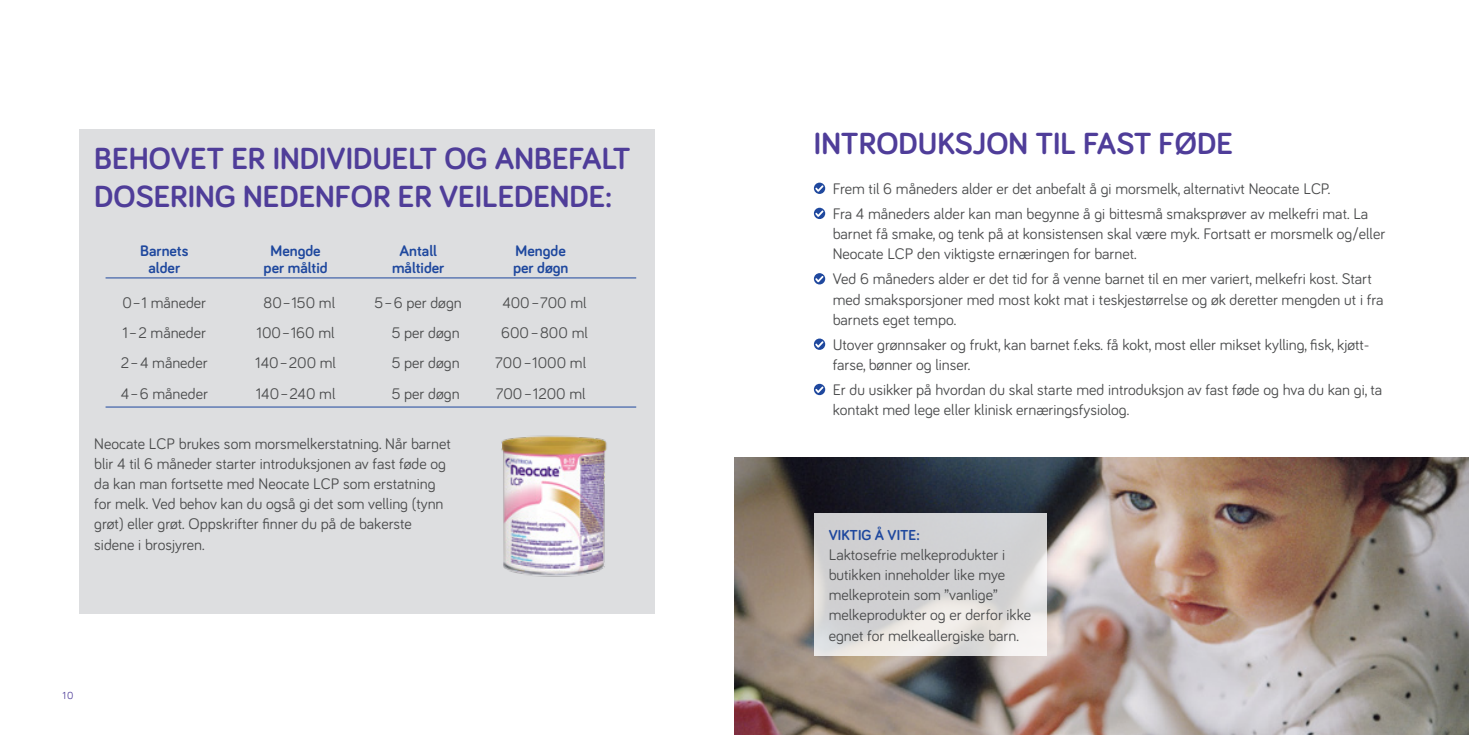
<style>
.page{position:relative;width:1469px;height:735px;background:#fff}
.page>*{position:absolute;margin:0;border:0;box-sizing:border-box;transform-origin:0 0}
.Heading_2019{font:700 31.5px/37.8px "Bariol";color:#4f3d99}
.Konsis_Brødtekst{font:15.75px/20.1px "Bariol";color:#4b4c4d}
.Konsis_Brødtekst-2{font:700 15.75px "Bariol";color:#1f489e}
.Konsis_Mellomtittel{font:700 14.88px "Bariol";color:#1f489e}
.t1{font:10.5px "Bariol";color:#4f3d99}
</style>
<div class="page">
<div style="left:79px;top:129px;width:576px;height:484px;background:#dddee0"></div>
<hr style="left:106px;top:277px;width:530px;height:1px;background:#1f489e">
<hr style="left:106px;top:406px;width:530px;height:1px;background:#1f489e">
<svg style="left:814px;top:182px;width:11px;height:12px"></svg>
<svg style="left:814px;top:208px;width:11px;height:11px"></svg>
<svg style="left:814px;top:273px;width:11px;height:11px"></svg>
<svg style="left:814px;top:338px;width:11px;height:11px"></svg>
<svg style="left:814px;top:383px;width:11px;height:12px"></svg>
<img style="left:734px;top:457px;width:734px;height:277px">
<svg style="left:814px;top:513px;width:232px;height:142px;background:#d8d8d8"></svg>
<img style="left:474px;top:406px;width:156px;height:171px">
<p class="Heading_2019" style="left:94px;top:138px;width:538px">BEHOVET ER INDIVIDUELT OG ANBEFALT<br>DOSERING NEDENFOR ER VEILEDENDE:</p>
<p class="Konsis_Brødtekst-2" style="left:140px;top:239px;width:50px">Barnets</p>
<p class="Konsis_Brødtekst-2" style="left:270px;top:239px;width:52px">Mengde</p>
<p class="Konsis_Brødtekst-2" style="left:399px;top:239px;width:39px">Antall</p>
<p class="Konsis_Brødtekst-2" style="left:515px;top:239px;width:52px">Mengde</p>
<p class="Konsis_Brødtekst-2" style="left:148px;top:257px;width:33px">alder</p>
<p class="Konsis_Brødtekst-2" style="left:264px;top:257px;width:65px">per måltid</p>
<p class="Konsis_Brødtekst-2" style="left:392px;top:257px;width:54px">måltider</p>
<p class="Konsis_Brødtekst-2" style="left:513px;top:257px;width:57px">per døgn</p>
<p class="Konsis_Brødtekst" style="left:122px;top:292px;width:85px">0–1 måneder</p>
<p class="Konsis_Brødtekst" style="left:264px;top:292px;width:73px">80–150 ml</p>
<p class="Konsis_Brødtekst" style="left:374px;top:292px;width:89px">5–6 per døgn</p>
<p class="Konsis_Brødtekst" style="left:502px;top:292px;width:86px">400–700 ml</p>
<p class="Konsis_Brødtekst" style="left:123px;top:322px;width:85px">1–2 måneder</p>
<p class="Konsis_Brødtekst" style="left:256px;top:322px;width:80px">100–160 ml</p>
<p class="Konsis_Brødtekst" style="left:392px;top:322px;width:69px">5 per døgn</p>
<p class="Konsis_Brødtekst" style="left:501px;top:322px;width:88px">600–800 ml</p>
<p class="Konsis_Brødtekst" style="left:121px;top:352px;width:88px">2–4 måneder</p>
<p class="Konsis_Brødtekst" style="left:255px;top:352px;width:82px">140–200 ml</p>
<p class="Konsis_Brødtekst" style="left:392px;top:352px;width:69px">5 per døgn</p>
<p class="Konsis_Brødtekst" style="left:495px;top:352px;width:92px">700–1000 ml</p>
<p class="Konsis_Brødtekst" style="left:121px;top:382px;width:89px">4–6 måneder</p>
<p class="Konsis_Brødtekst" style="left:256px;top:382px;width:81px">140–240 ml</p>
<p class="Konsis_Brødtekst" style="left:392px;top:382px;width:69px">5 per døgn</p>
<p class="Konsis_Brødtekst" style="left:496px;top:382px;width:91px">700–1200 ml</p>
<p class="Konsis_Brødtekst" style="left:94px;top:432px;width:358px">Neocate LCP brukes som morsmelkerstatning. Når barnet blir 4 til 6 måneder starter introduksjonen av fast føde og da kan man fortsette med Neocate LCP som erstatning for melk. Ved behov kan du også gi det som velling (tynn grøt) eller grøt. Oppskrifter finner du på de bakerste sidene i brosjyren.</p>
<p class="t1" style="left:63px;top:687px;width:13px">10</p>
<p class="Heading_2019" style="left:814px;top:123px;width:420px">INTRODUKSJON TIL FAST FØDE</p>
<p class="Konsis_Brødtekst" style="left:832px;top:178px;width:499px">Frem til 6 måneders alder er det anbefalt å gi morsmelk, alternativt Neocate LCP.</p>
<p class="Konsis_Brødtekst" style="left:832px;top:203px;width:554px">Fra 4 måneders alder kan man begynne å gi bittesmå smaksprøver av melkefri mat. La barnet få smake, og tenk på at konsistensen skal være myk. Fortsatt er morsmelk og/eller<br>Neocate LCP den viktigste ernæringen for barnet.</p>
<p class="Konsis_Brødtekst" style="left:832px;top:268px;width:552px">Ved 6 måneders alder er det tid for å venne barnet til en mer variert, melkefri kost. Start med smaksporsjoner med most kokt mat i teskjestørrelse og øk deretter mengden ut i fra barnets eget tempo.</p>
<p class="Konsis_Brødtekst" style="left:832px;top:333px;width:538px">Utover grønnsaker og frukt, kan barnet f.eks. få kokt, most eller mikset kylling, fisk, kjøtt&shy;farse, bønner og linser.</p>
<p class="Konsis_Brødtekst" style="left:832px;top:379px;width:551px">Er du usikker på hvordan du skal starte med introduksjon av fast føde og hva du kan gi, ta kontakt med lege eller klinisk ernæringsfysiolog.</p>
<p class="Konsis_Mellomtittel" style="left:828px;top:524px;width:92px">VIKTIG Å VITE:</p>
<p class="Konsis_Brødtekst" style="left:828px;top:543px;width:204px">Laktosefrie melkeprodukter i butikken inneholder like mye melkeprotein som ”vanlige” melkeprodukter og er derfor ikke egnet for melkeallergiske barn.</p>
</div>
